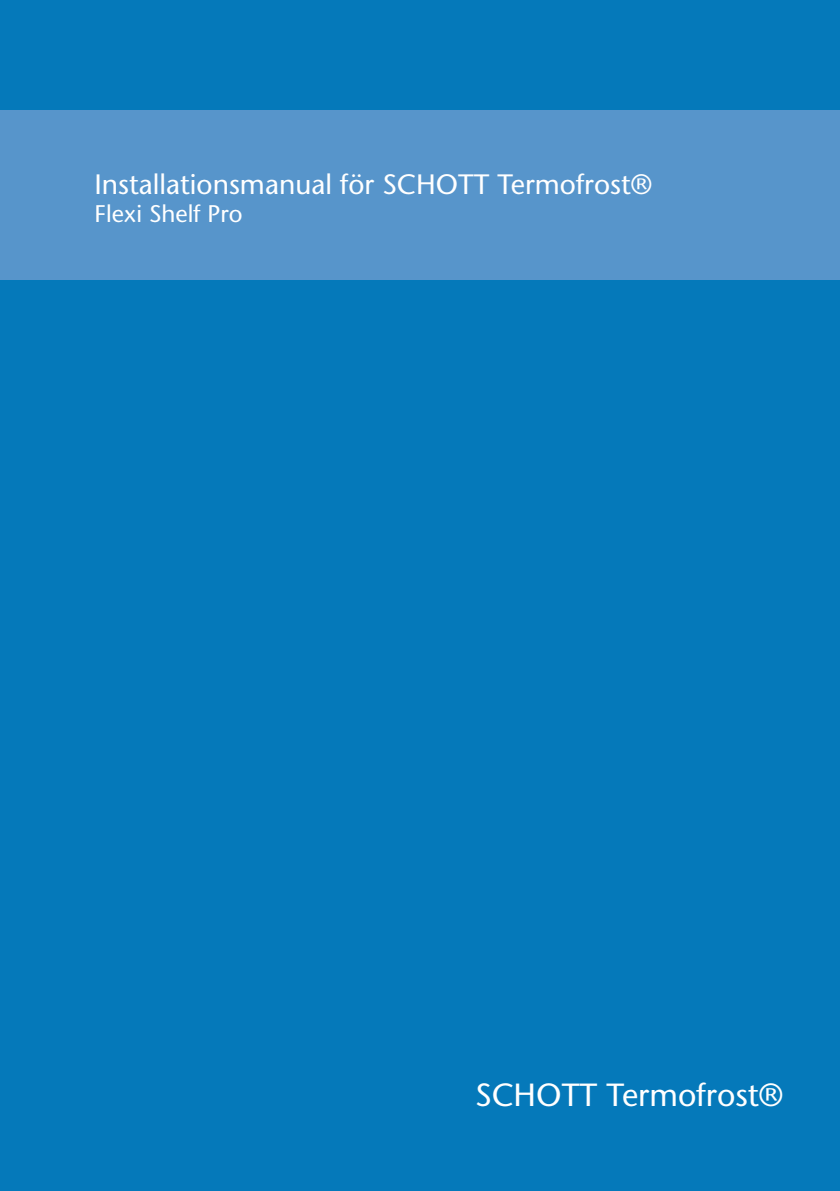
<style>
.page{position:relative;width:840px;height:1191px;background:#fff}
.page>*{position:absolute;margin:0;border:0;box-sizing:border-box;transform-origin:0 0}
.t1{font:32px "Stone Sans";color:#fff}
.t2{font:28px "Stone Sans";color:#fff}
.t3{font:24px "Stone Sans";color:#fff}
</style>
<div class="page">
<div style="left:0;top:0;width:839px;height:1191px;background:#0579ba"></div>
<div style="left:0;top:110px;width:839px;height:169px;background:#5795cb"></div>
<p class="t2" style="left:94px;top:167px;width:558px">Installationsmanual för SCHOTT Termofrost®</p>
<p class="t3" style="left:94px;top:199px;width:149px">Flexi Shelf Pro</p>
<p class="t1" style="left:475px;top:1075px;width:309px">SCHOTT Termofrost®</p>
</div>
